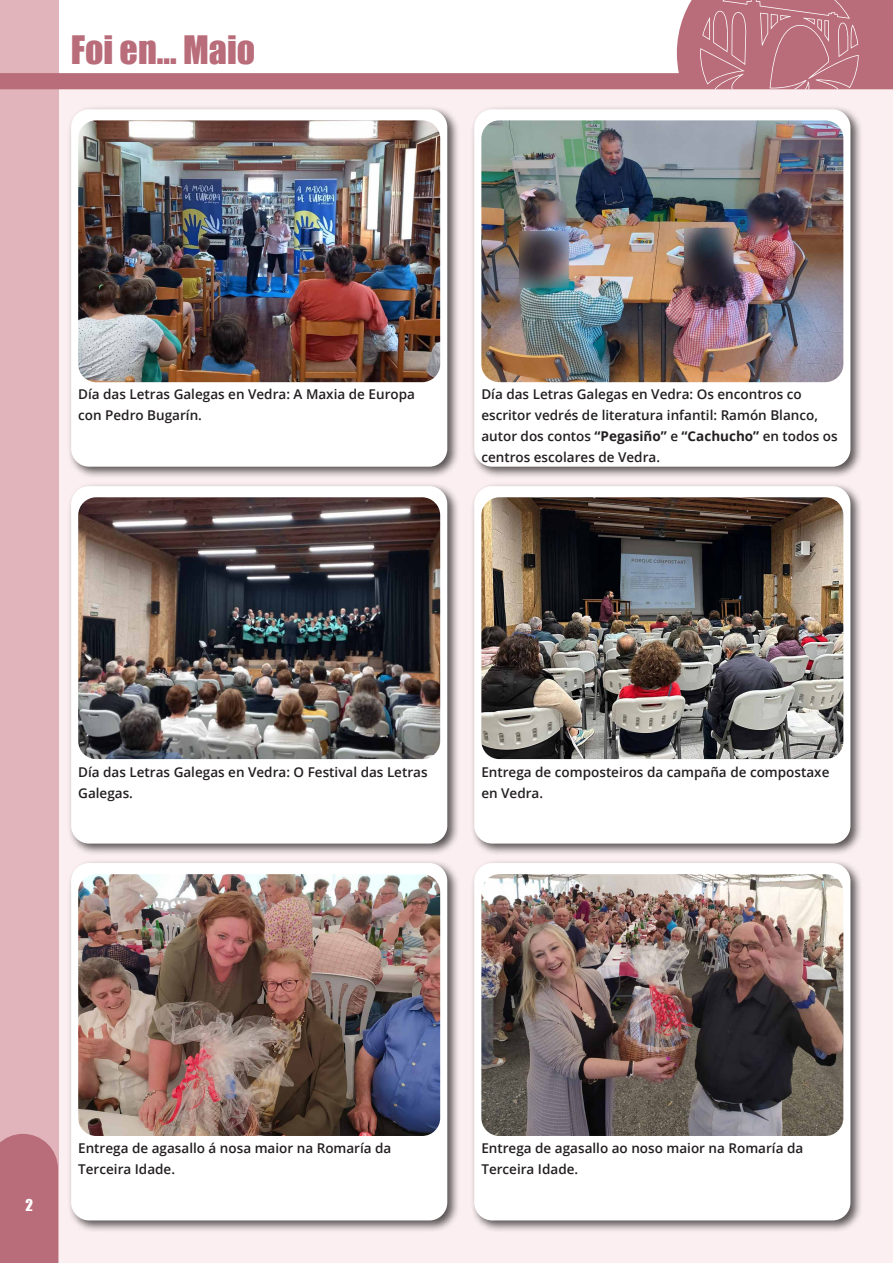
<style>
.page{position:relative;width:893px;height:1263px;background:#fff}
.page>*{position:absolute;margin:0;border:0;box-sizing:border-box;transform-origin:0 0}
.Encabezado_1{font:36px "Impact";color:#b96c79}
.Numeración{font:15px "Impact";color:#fff}
.Pie_de_Foto{font:600 13.5px/21px "Open Sans";color:#231f20}
.s1{font-weight:700}
</style>
<div class="page">
<div style="left:43px;top:78px;width:850px;height:1185px;background:#fbeff1"></div>
<div style="left:0;top:0;width:58px;height:1263px;background:#e0b4ba"></div>
<div style="left:0;top:1134px;width:58px;height:129px;background:#b96c79"></div>
<svg style="left:0;top:0;width:892px;height:89px"></svg>
<svg style="left:700px;top:0;width:159px;height:89px"></svg>
<svg style="left:892px;top:0;width:1px;height:89px"></svg>
<div style="left:470px;top:859px;width:393px;height:374px;background:#231f20;opacity:.75"></div>
<div style="left:474px;top:863px;width:376px;height:357px;background:#fff;border-radius:18px"></div>
<img style="left:481px;top:874px;width:362px;height:262px">
<div style="left:67px;top:859px;width:393px;height:374px;background:#231f20;opacity:.75"></div>
<div style="left:71px;top:863px;width:376px;height:357px;background:#fff;border-radius:18px"></div>
<img style="left:78px;top:874px;width:362px;height:262px">
<div style="left:470px;top:482px;width:393px;height:374px;background:#231f20;opacity:.75"></div>
<div style="left:474px;top:486px;width:376px;height:357px;background:#fff;border-radius:18px"></div>
<img style="left:481px;top:497px;width:362px;height:262px">
<div style="left:67px;top:482px;width:393px;height:374px;background:#231f20;opacity:.75"></div>
<div style="left:71px;top:486px;width:376px;height:357px;background:#fff;border-radius:18px"></div>
<img style="left:78px;top:497px;width:362px;height:262px">
<div style="left:470px;top:105px;width:393px;height:374px;background:#231f20;opacity:.75"></div>
<div style="left:474px;top:109px;width:376px;height:358px;background:#fff;border-radius:18px"></div>
<img style="left:481px;top:120px;width:362px;height:262px">
<div style="left:67px;top:105px;width:393px;height:374px;background:#231f20;opacity:.75"></div>
<div style="left:71px;top:109px;width:376px;height:358px;background:#fff;border-radius:18px"></div>
<img style="left:78px;top:120px;width:362px;height:262px">
<p class="Encabezado_1" style="left:71px;top:22px;width:186px">Foi en... Maio</p>
<p class="Pie_de_Foto" style="left:78px;top:383px;width:338px">Día das Letras Galegas en Vedra: A Maxia de Europa con Pedro Bugarín.</p>
<p class="Pie_de_Foto" style="left:481px;top:383px;width:358px">Día das Letras Galegas en Vedra: Os encontros co escritor vedrés de literatura infantil: Ramón Blanco, autor dos contos <span class="s1">“Pegasiño”</span> e <span class="s1">“Cachucho”</span> en todos os centros escolares de Vedra.</p>
<p class="Pie_de_Foto" style="left:78px;top:761px;width:351px">Día das Letras Galegas en Vedra: O Festival das Letras<br>Galegas.</p>
<p class="Pie_de_Foto" style="left:481px;top:761px;width:350px">Entrega de composteiros da campaña de compostaxe en Vedra.</p>
<p class="Numeración" style="left:26px;top:1193px;width:9px">2</p>
<p class="Pie_de_Foto" style="left:78px;top:1138px;width:315px">Entrega de agasallo á nosa maior na Romaría da<br>Terceira Idade.</p>
<p class="Pie_de_Foto" style="left:481px;top:1138px;width:323px">Entrega de agasallo ao noso maior na Romaría da<br>Terceira Idade.</p>
</div>
